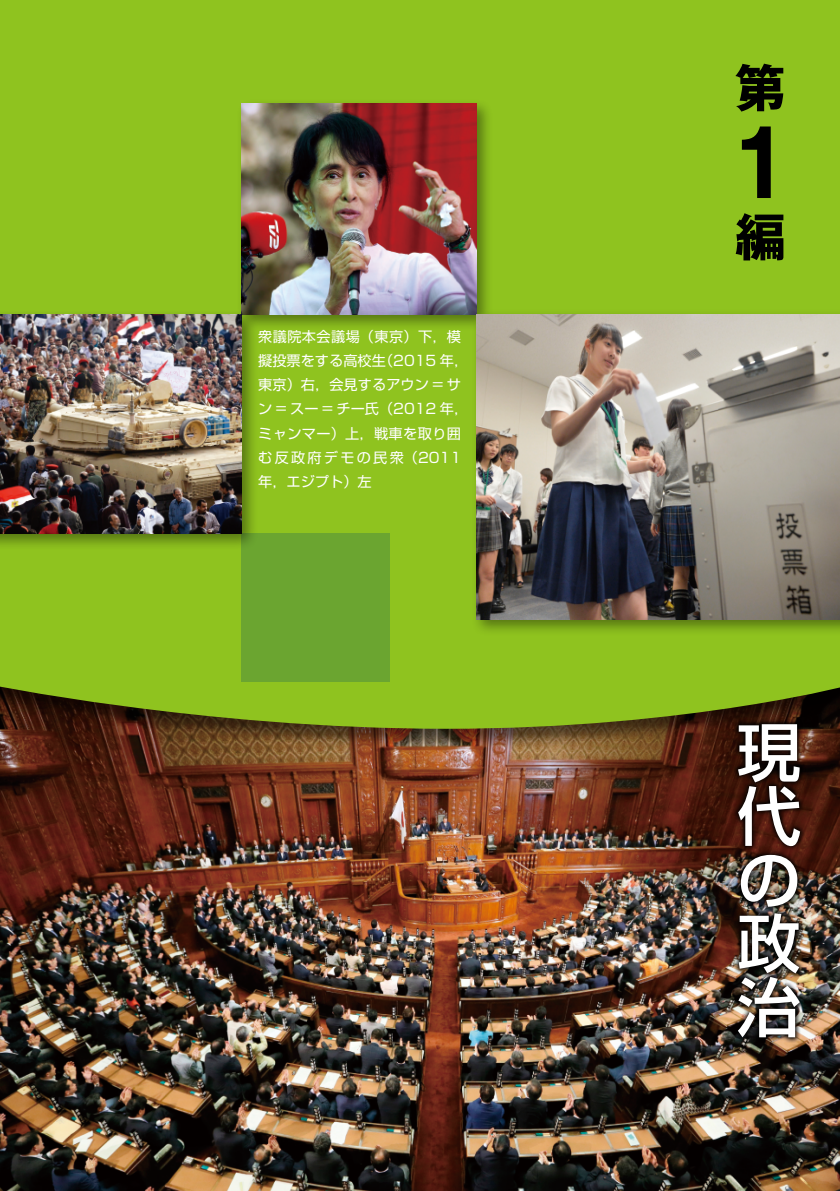
<style>
.page{position:relative;width:840px;height:1191px;background:#fff}
.page>*{position:absolute;margin:0;border:0;box-sizing:border-box;transform-origin:0 0}
.t1{font:700 90.8px "Gothic MB101 Pro De";color:#000}
.t2{font:500 63.8px/63.8px "Shin Go Pro";color:#fff;text-align:justify}
.t3{font:700 51px "Gothic MB101 Pro";color:#000}
.t4{font:14.2px/24px "Shin Go Pro";letter-spacing:.005em;color:#fff}
</style>
<div class="page">
<img style="left:0;top:751px;width:839px;height:440px">
<div style="left:0;top:0;width:839px;height:751px;background:#000;opacity:.5"></div>
<div style="left:0;top:0;width:839px;height:729px;background:#8fc31f"></div>
<div style="left:241px;top:533px;width:148px;height:148px;background:#6ba530"></div>
<div style="left:235px;top:98px;width:257px;height:233px;background:#000;opacity:.4"></div>
<img style="left:241px;top:104px;width:235px;height:210px">
<img style="left:732px;top:718px;width:73px;height:325px">
<div style="left:470px;top:309px;width:369px;height:327px;background:#000;opacity:.4"></div>
<img style="left:476px;top:314px;width:363px;height:305px">
<div style="left:0;top:309px;width:258px;height:241px;background:#000;opacity:.4"></div>
<img style="left:0;top:314px;width:241px;height:219px">
<p class="t4" style="left:258px;top:323px;width:211px">衆議院本会議場（東京）下，模擬投票をする高校生（2015 年，東京）右，会見するアウン = サン = スー = チー氏（2012 年，ミャンマー）上，戦車を取り囲む反政府デモの民衆（2011年，エジプト）左</p>
<h3 class="t3" style="left:734px;top:46px;width:50px">第</h3>
<h1 class="t1" style="left:725px;top:88px;width:70px">1</h1>
<h3 class="t3" style="left:734px;top:195px;width:50px">編</h3>
<h2 class="t2" style="left:736px;top:712px;width:64px">現代の政治</h2>
</div>
